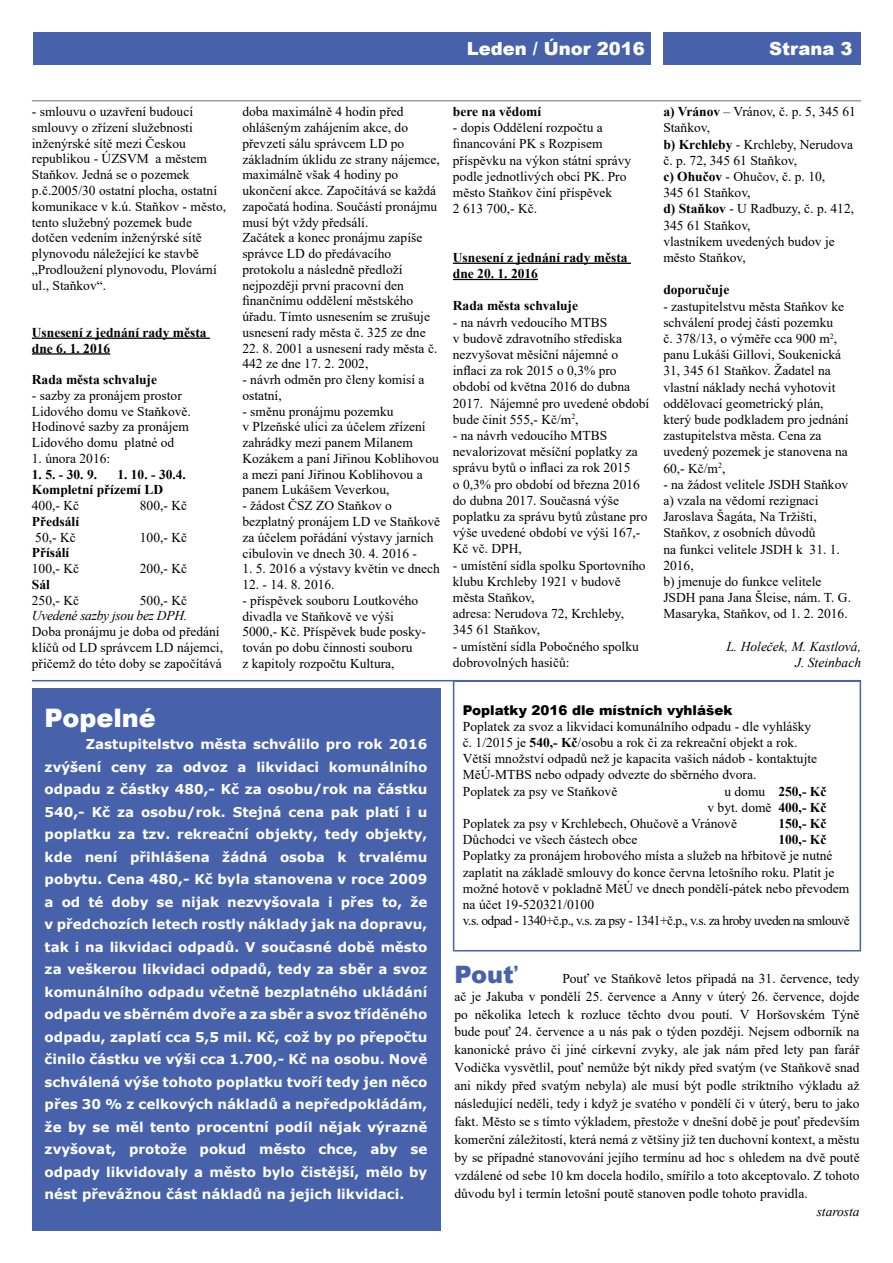
<style>
.page{position:relative;width:893px;height:1263px;background:#fff}
.page>*{position:absolute;margin:0;border:0;box-sizing:border-box;transform-origin:0 0}
.t1{font:900 25.5px "Arial";color:#fff}
.t2{font:900 24px "Arial";color:#4762ab}
.t3{font:900 18px "Arial";color:#fff}
.t4{font:13.5px/16.2px "Times New Roman";color:#000}
.t5{font:700 13.5px/22.5px "Verdana";color:#fff;text-align:justify}
.t6{font:700 13.5px/15.8px "Times New Roman";color:#000}
.t7{font:italic 13.5px/16.2px "Times New Roman";color:#000;text-align:right}
.t8{font:900 13.5px "Arial";color:#000}
.t9{font:italic 13.5px "Times New Roman";letter-spacing:-.02em;color:#000}
.s1{font-weight:700}
.s2{font-weight:400}
</style>
<div class="page">
<div style="left:453px;top:680px;width:408px;height:271px;border:2px solid #4762ab"></div>
<div style="left:663px;top:32px;width:198px;height:33px;background:#4762ab"></div>
<div style="left:33px;top:32px;width:618px;height:33px;background:#4762ab"></div>
<hr style="left:32px;top:100px;width:829px;height:2px;background:#9d9d9c">
<hr style="left:32px;top:680px;width:829px;height:1px;background:#4762ab">
<div style="left:32px;top:689px;width:408px;height:542px;background:#4762ab"></div>
<hr style="left:32px;top:338px;width:178px;height:1px;background:#000">
<hr style="left:32px;top:353px;width:78px;height:2px;background:#000">
<hr style="left:453px;top:263px;width:178px;height:1px;background:#000">
<hr style="left:453px;top:279px;width:85px;height:1px;background:#000">
<h3 class="t3" style="left:467px;top:35px;width:180px">Leden / Únor 2016</h3>
<h3 class="t3" style="left:769px;top:35px;width:85px">Strana 3</h3>
<p class="t4" style="left:32px;top:103px;width:196px;line-height:15.8px">- smlouvu o uzavření budoucí smlouvy o zřízení služebnosti inženýrské sítě mezi Českou republikou - ÚZSVM a městem<br>Staňkov. Jedná se o pozemek p.č.2005/30 ostatní plocha, ostatní komunikace v k.ú. Staňkov - město, tento služebný pozemek bude dotčen vedením inženýrské sítě plynovodu náležející ke stavbě „Prodloužení plynovodu, Plovární ul., Staňkov“.</p>
<p class="t6" style="left:32px;top:324px;width:176px">Usnesení z jednání rady města dne 6. 1. 2016</p>
<p class="t6" style="left:32px;top:371px;width:127px">Rada města schvaluje</p>
<p class="t4" style="left:32px;top:387px;width:160px;line-height:15.8px">- sazby za pronájem prostor<br>Lidového domu ve Staňkově.<br>Hodinové sazby za pronájem<br>Lidového domu platné od</p>
<p class="t4" style="left:32px;top:450px;width:80px">1. února 2016:</p>
<p class="t6" style="left:32px;top:466px;width:67px">1. 5. - 30. 9.</p>
<p class="t6" style="left:32px;top:466px;width:156px;text-indent:85px">1. 10. - 30.4.<br>Kompletní přízemí LD</p>
<p class="t4" style="left:32px;top:497px;width:49px">400,- Kč</p>
<p class="t4" style="left:140px;top:497px;width:49px">800,- Kč</p>
<p class="t6" style="left:32px;top:513px;width:49px">Předsálí</p>
<p class="t4" style="left:35px;top:528px;width:42px">50,- Kč</p>
<p class="t4" style="left:140px;top:528px;width:49px">100,- Kč</p>
<p class="t6" style="left:32px;top:545px;width:39px">Přísálí</p>
<p class="t4" style="left:32px;top:560px;width:49px">100,- Kč</p>
<p class="t4" style="left:140px;top:560px;width:49px">200,- Kč</p>
<p class="t6" style="left:32px;top:576px;width:20px">Sál</p>
<p class="t4" style="left:32px;top:592px;width:49px">250,- Kč</p>
<p class="t4" style="left:140px;top:592px;width:49px">500,- Kč</p>
<p class="t9" style="left:32px;top:606px;width:157px">Uvedené sazby jsou bez DPH.</p>
<p class="t4" style="left:32px;top:623px;width:193px;line-height:15.8px">Doba pronájmu je doba od předání klíčů od LD správcem LD nájemci, přičemž do této doby se započítává</p>
<p class="t4" style="left:242px;top:104px;width:199px;line-height:15.8px">doba maximálně 4 hodin před ohlášeným zahájením akce, do převzetí sálu správcem LD po základním úklidu ze strany nájemce, maximálně však 4 hodiny po ukončení akce. Započítává se každá započatá hodina. Součástí pronájmu musí být vždy předsálí.<br>Začátek a konec pronájmu zapíše správce LD do předávacího protokolu a následně předloží nejpozději první pracovní den finančnímu oddělení městského úřadu. Tímto usnesením se zrušuje usnesení rady města č. 325 ze dne</p>
<p class="t4" style="left:242px;top:340px;width:196px;line-height:15.8px">22. 8. 2001 a usnesení rady města č.<br>442 ze dne 17. 2. 2002,</p>
<p class="t4" style="left:242px;top:371px;width:184px;line-height:15.8px">- návrh odměn pro členy komisí a ostatní,</p>
<p class="t4" style="left:242px;top:403px;width:198px;line-height:15.8px">- směnu pronájmu pozemku<br>v Plzeňské ulici za účelem zřízení zahrádky mezi panem Milanem<br>Kozákem a paní Jiřinou Koblihovou a mezi paní Jiřinou Koblihovou a panem Lukášem Veverkou,</p>
<p class="t4" style="left:242px;top:497px;width:199px;line-height:15.8px">- žádost ČSZ ZO Staňkov o bezplatný pronájem LD ve Staňkově za účelem pořádání výstavy jarních cibulovin ve dnech 30. 4. 2016 -</p>
<p class="t4" style="left:242px;top:560px;width:199px">1. 5. 2016 a výstavy květin ve dnech</p>
<p class="t4" style="left:242px;top:576px;width:94px">12. - 14. 8. 2016.</p>
<p class="t4" style="left:242px;top:592px;width:185px;line-height:15.8px">- příspěvek souboru Loutkového divadla ve Staňkově ve výši<br>5000,- Kč. Příspěvek bude posky&shy;tován po dobu činnosti souboru<br>z kapitoly rozpočtu Kultura,</p>
<p class="t6" style="left:453px;top:103px;width:90px">bere na vědomí</p>
<p class="t4" style="left:453px;top:119px;width:180px">- dopis Oddělení rozpočtu a financování PK s Rozpisem příspěvku na výkon státní správy podle jednotlivých obcí PK. Pro město Staňkov činí příspěvek<br>2 613 700,- Kč.</p>
<p class="t6" style="left:453px;top:249px;width:176px;line-height:16.2px">Usnesení z jednání rady města dne 20. 1. 2016</p>
<p class="t6" style="left:453px;top:298px;width:127px">Rada města schvaluje</p>
<p class="t4" style="left:453px;top:314px;width:198px">- na návrh vedoucího MTBS<br>v budově zdravotního střediska nezvyšovat měsíční nájemné o inflaci za rok 2015 o 0,3% pro období od května 2016 do dubna<br>2017. Nájemné pro uvedené období bude činit 555,- Kč/m<sup>2</sup>,</p>
<p class="t4" style="left:453px;top:427px;width:196px">- na návrh vedoucího MTBS nevalorizovat měsíční poplatky za správu bytů o inflaci za rok 2015<br>o 0,3% pro období od března 2016 do dubna 2017. Současná výše poplatku za správu bytů zůstane pro výše uvedené období ve výši 167,-<br>Kč vč. DPH,</p>
<p class="t4" style="left:453px;top:557px;width:194px">- umístění sídla spolku Sportovního klubu Krchleby 1921 v budově města Staňkov,<br>adresa: Nerudova 72, Krchleby,<br>345 61 Staňkov,</p>
<p class="t4" style="left:453px;top:638px;width:188px">- umístění sídla Pobočného spolku dobrovolných hasičů:</p>
<p class="t4" style="left:663px;top:103px;width:194px"><span class="s1">a) Vránov</span> – Vránov, č. p. 5, 345 61<br>Staňkov,<br><span class="s1">b) Krchleby</span> - Krchleby, Nerudova č. p. 72, 345 61 Staňkov,<br><span class="s1">c) Ohučov</span> - Ohučov, č. p. 10,<br>345 61 Staňkov,<br><span class="s1">d) Staňkov</span> - U Radbuzy, č. p. 412,<br>345 61 Staňkov,<br>vlastníkem uvedených budov je město Staňkov,</p>
<p class="t6" style="left:663px;top:282px;width:68px">doporučuje</p>
<p class="t4" style="left:663px;top:298px;width:187px">- zastupitelstvu města Staňkov ke schválení prodej části pozemku<br>č. 378/13, o výměře cca 900 m<sup>2</sup>, panu Lukáši Gillovi, Soukenická<br>31, 345 61 Staňkov. Žadatel na vlastní náklady nechá vyhotovit oddělovací geometrický plán, který bude podkladem pro jednání zastupitelstva města. Cena za uvedený pozemek je stanovena na<br>60,- Kč/m<sup>2</sup>,</p>
<p class="t4" style="left:663px;top:476px;width:189px">- na žádost velitele JSDH Staňkov a) vzala na vědomí rezignaci<br>Jaroslava Šagáta, Na Tržišti,<br>Staňkov, z osobních důvodů<br>na funkci velitele JSDH k 31. 1.<br>2016,<br>b) jmenuje do funkce velitele<br>JSDH pana Jana Šleise, nám. T. G.<br>Masaryka, Staňkov, od 1. 2. 2016.</p>
<p class="t7" style="left:726px;top:638px;width:136px">L. Holeček, M. Kastlová,<br>J. Steinbach</p>
<h1 class="t1" style="left:45px;top:699px;width:113px">Popelné</h1>
<p class="t5" style="left:45px;top:733px;width:384px;text-indent:41px">Zastupitelstvo města schválilo pro rok 2016 zvýšení ceny za odvoz a likvidaci komunálního odpadu z částky 480,- Kč za osobu/rok na částku 540,- Kč za osobu/rok. Stejná cena pak platí i u poplatku za tzv. rekreační objekty, tedy objekty, kde není přihlášena žádná osoba k trvalému pobytu. Cena 480,- Kč byla stanovena v roce 2009 a od té doby se nijak nezvyšovala i přes to, že v předchozích letech rostly náklady jak na dopravu, tak i na likvidaci odpadů. V současné době město za veškerou likvidaci odpadů, tedy za sběr a svoz komunálního odpadu včetně bezplatného ukládání odpadu ve sběrném dvoře a za sběr a svoz tříděného odpadu, zaplatí cca 5,5 mil. Kč, což by po přepočtu činilo částku ve výši cca 1.700,- Kč na osobu. Nově schválená výše tohoto poplatku tvoří tedy jen něco přes 30 % z celkových nákladů a nepředpokládám, že by se měl tento procentní podíl nějak výrazně zvyšovat, protože pokud město chce, aby se odpady likvidovaly a město bylo čistější, mělo by nést převážnou část nákladů na jejich likvidaci.</p>
<p class="t8" style="left:463px;top:700px;width:271px">Poplatky 2016 dle místních vyhlášek</p>
<p class="t4" style="left:463px;top:718px;width:356px">Poplatek za svoz a likvidaci komunálního odpadu - dle vyhlášky č. 1/2015 je <span class="s1">540,- Kč</span>/osobu a rok či za rekreační objekt a rok.<br>Větší množství odpadů než je kapacita vašich nádob - kontaktujte MěÚ-MTBS nebo odpady odvezte do sběrného dvora.<br>Poplatek za psy ve Staňkově</p>
<p class="t6" style="left:724px;top:783px;width:103px"><span class="s2">u domu</span> 250,- Kč</p>
<p class="t4" style="left:707px;top:799px;width:120px">v byt. domě <span class="s1">400,- Kč</span></p>
<p class="t4" style="left:463px;top:815px;width:276px">Poplatek za psy v Krchlebech, Ohučově a Vránově</p>
<p class="t6" style="left:778px;top:815px;width:49px">150,- Kč</p>
<p class="t4" style="left:463px;top:831px;width:176px">Důchodci ve všech částech obce</p>
<p class="t6" style="left:778px;top:831px;width:49px">100,- Kč</p>
<p class="t4" style="left:463px;top:847px;width:388px">Poplatky za pronájem hrobového místa a služeb na hřbitově je nutné zaplatit na základě smlouvy do konce června letošního roku. Platit je možné hotově v pokladně MěÚ ve dnech pondělí-pátek nebo převodem na účet 19-520321/0100<br>v.s. odpad - 1340+č.p., v.s. za psy - 1341+č.p., v.s. za hroby uveden na smlouvě</p>
<h2 class="t2" style="left:454px;top:956px;width:65px">Pouť</h2>
<p class="t4" style="left:454px;top:968px;width:407px;line-height:18px;text-align:justify;text-indent:108px">Pouť ve Staňkově letos připadá na 31. července, tedy ač je Jakuba v pondělí 25. července a Anny v úterý 26. července, dojde po několika letech k rozluce těchto dvou poutí. V Horšovském Týně bude pouť 24. července a u nás pak o týden později. Nejsem odborník na kanonické právo či jiné církevní zvyky, ale jak nám před lety pan farář Vodička vysvětlil, pouť nemůže být nikdy před svatým (ve Staňkově snad ani nikdy před svatým nebyla) ale musí být podle striktního výkladu až následující neděli, tedy i když je svatého v pondělí či v úterý, beru to jako fakt. Město se s tímto výkladem, přestože v dnešní době je pouť především komerční záležitostí, která nemá z většiny již ten duchovní kontext, a městu by se případné stanovování jejího termínu ad hoc s ohledem na dvě poutě vzdálené od sebe 10 km docela hodilo, smířilo a toto akceptovalo. Z tohoto důvodu byl i termín letošní poutě stanoven podle tohoto pravidla.</p>
<p class="t7" style="left:817px;top:1203px;width:45px">starosta</p>
</div>
